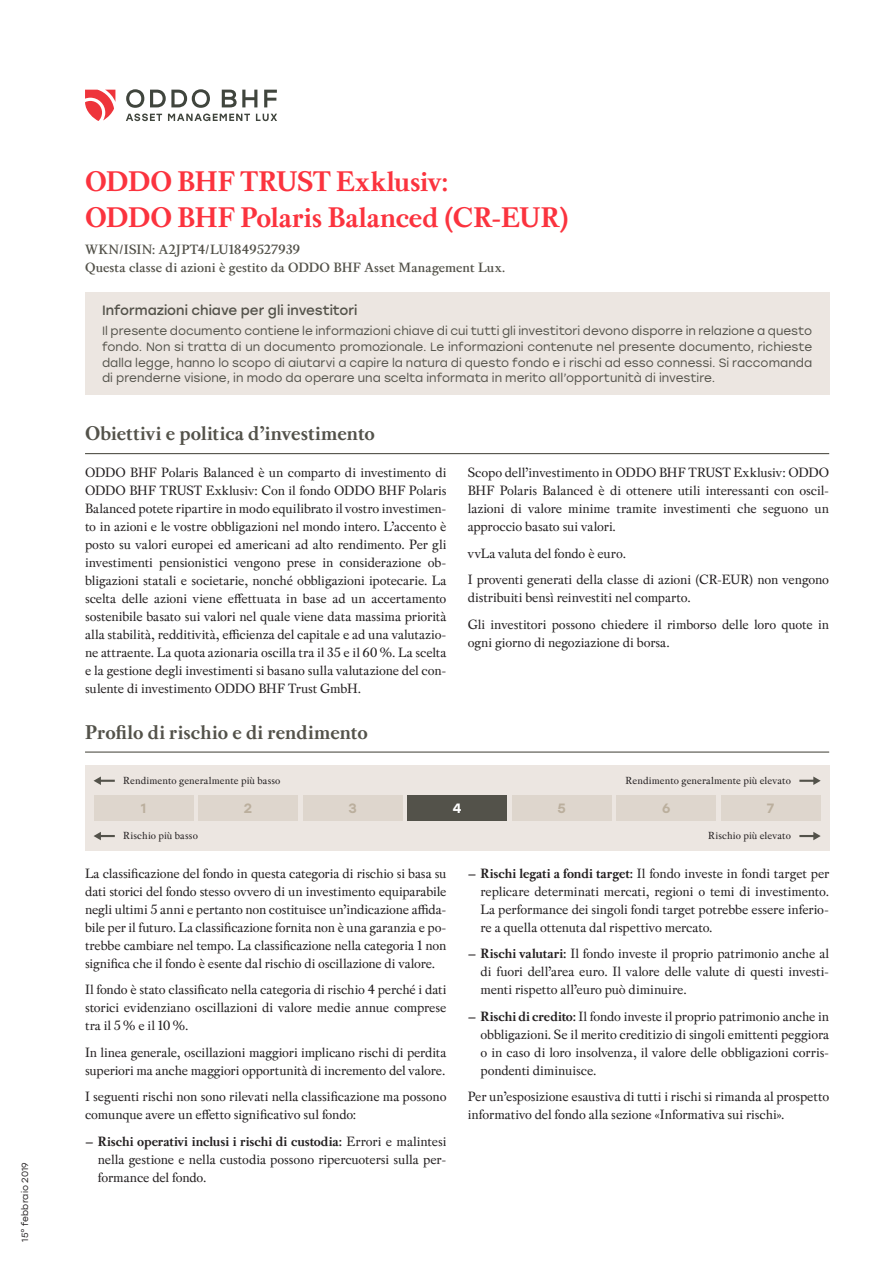
<style>
.page{position:relative;width:893px;height:1263px;background:#fff}
.page>*{position:absolute;margin:0;border:0;box-sizing:border-box;transform-origin:0 0}
.t1{font:700 30px/36px "Pradell";letter-spacing:-.005em;color:#fb333e}
.t2{font:700 21px "Pradell";letter-spacing:.005em;color:#53524a}
.t3{font:14.25px/18px "Pradell";letter-spacing:-.01em;color:#231f20;text-align:justify}
.t4{font:600 14.25px/18px "Pradell";letter-spacing:.005em;color:#53524a}
.t5{font:13.5px "Stolzl";letter-spacing:-.005em;color:#53524a}
.t6{font:500 13.5px "Stolzl";color:#bbaf9d}
.t7{font:500 13.5px "Stolzl";color:#fff}
.t8{font:12px/15.8px "Stolzl";color:#53524a;text-align:justify}
.t9{font:10.8px "Pradell";letter-spacing:.005em;color:#231f20}
.t10{font:9px "Stolzl";letter-spacing:.01em;color:#231f20}
.s1{font-weight:700}
</style>
<div class="page">
<div style="left:85px;top:293px;width:744px;height:102px;background:#ece6e1"></div>
<hr style="left:85px;top:453px;width:744px;height:1px;background:#53524a">
<hr style="left:85px;top:751px;width:744px;height:2px;background:#53524a">
<div style="left:85px;top:766px;width:744px;height:85px;background:#ece6e1"></div>
<div style="left:94px;top:796px;width:99px;height:25px;background:#ded6cd"></div>
<div style="left:198px;top:796px;width:100px;height:25px;background:#ded6cd"></div>
<div style="left:303px;top:796px;width:100px;height:25px;background:#ded6cd"></div>
<div style="left:407px;top:796px;width:100px;height:25px;background:#53524a"></div>
<div style="left:512px;top:796px;width:100px;height:25px;background:#ded6cd"></div>
<div style="left:616px;top:796px;width:100px;height:25px;background:#ded6cd"></div>
<div style="left:721px;top:796px;width:100px;height:25px;background:#ded6cd"></div>
<svg style="left:799px;top:832px;width:22px;height:8px"></svg>
<svg style="left:799px;top:776px;width:22px;height:9px"></svg>
<svg style="left:94px;top:776px;width:21px;height:9px"></svg>
<svg style="left:94px;top:832px;width:21px;height:8px"></svg>
<svg style="left:126px;top:114px;width:36px;height:7px"></svg>
<svg style="left:168px;top:114px;width:82px;height:7px"></svg>
<svg style="left:256px;top:114px;width:21px;height:7px"></svg>
<svg style="left:126px;top:89px;width:18px;height:19px"></svg>
<svg style="left:150px;top:89px;width:60px;height:19px"></svg>
<svg style="left:222px;top:90px;width:35px;height:17px"></svg>
<svg style="left:264px;top:90px;width:13px;height:17px"></svg>
<svg style="left:85px;top:90px;width:30px;height:31px"></svg>
<p class="t10" style="left:19px;top:1242px;width:81px;rotate:-90deg">15° febbraio 2019</p>
<h1 class="t1" style="left:85px;top:163px;width:486px">ODDO BHF TRUST Exklusiv:<br>ODDO BHF Polaris Balanced (CR-EUR)</h1>
<p class="t4" style="left:85px;top:240px;width:422px">WKN/ISIN: A2JPT4/LU1849527939<br>Questa classe di azioni è gestito da ODDO BHF Asset Management Lux.</p>
<p class="t5" style="left:102px;top:301px;width:257px">Informazioni chiave per gli investitori</p>
<p class="t8" style="left:102px;top:322px;width:712px">Il presente documento contiene le informazioni chiave di cui tutti gli investitori devono disporre in relazione a questo fondo. Non si tratta di un documento promozionale. Le informazioni contenute nel presente documento, richieste dalla legge, hanno lo scopo di aiutarvi a capire la natura di questo fondo e i rischi ad esso connessi. Si raccomanda di prenderne visione, in modo da operare una scelta informata in merito all’opportunità di investire.</p>
<h2 class="t2" style="left:85px;top:421px;width:291px">Obiettivi e politica d’investimento</h2>
<p class="t3" style="left:85px;top:463px;width:363px">ODDO BHF Polaris Balanced è un comparto di investimento di ODDO BHF TRUST Exklusiv: Con il fondo ODDO BHF Polaris Balanced potete ripartire in modo equilibrato il vostro investimen&shy;to in azioni e le vostre obbligazioni nel mondo intero. L’accento è posto su valori europei ed americani ad alto rendimento. Per gli investimenti pensionistici vengono prese in considerazione ob&shy;bligazioni statali e societarie, nonché obbligazioni ipotecarie. La scelta delle azioni viene effettuata in base ad un accertamento sostenibile basato sui valori nel quale viene data massima priorità alla stabilità, redditività, efficienza del capitale e ad una valutazio&shy;ne attraente. La quota azionaria oscilla tra il 35 e il 60%. La scelta e la gestione degli investimenti si basano sulla valutazione del con&shy;sulente di investimento ODDO BHF Trust GmbH.</p>
<p class="t3" style="left:468px;top:463px;width:363px">Scopo dell’investimento in ODDO BHF TRUST Exklusiv: ODDO BHF Polaris Balanced è di ottenere utili interessanti con oscil&shy;lazioni di valore minime tramite investimenti che seguono un approccio basato sui valori.</p>
<p class="t3" style="left:468px;top:540px;width:363px;line-height:26.5px">vvLa valuta del fondo è euro.<br>I proventi generati della classe di azioni (CR-EUR) non vengono</p>
<p class="t3" style="left:468px;top:584px;width:363px;line-height:26.5px">distribuiti bensì reinvestiti nel comparto.<br>Gli investitori possono chiedere il rimborso delle loro quote in</p>
<p class="t3" style="left:468px;top:633px;width:203px">ogni giorno di negoziazione di borsa.</p>
<h2 class="t2" style="left:85px;top:719px;width:284px">Profilo di rischio e di rendimento</h2>
<p class="t9" style="left:123px;top:774px;width:159px">Rendimento generalmente più basso</p>
<p class="t9" style="left:626px;top:774px;width:167px">Rendimento generalmente più elevato</p>
<p class="t6" style="left:141px;top:799px;width:7px">1</p>
<p class="t6" style="left:244px;top:799px;width:10px">2</p>
<p class="t6" style="left:348px;top:799px;width:10px">3</p>
<p class="t7" style="left:453px;top:799px;width:10px">4</p>
<p class="t6" style="left:557px;top:799px;width:10px">5</p>
<p class="t6" style="left:662px;top:799px;width:10px">6</p>
<p class="t6" style="left:767px;top:799px;width:9px">7</p>
<p class="t9" style="left:123px;top:829px;width:76px">Rischio più basso</p>
<p class="t3" style="left:85px;top:864px;width:363px">La classificazione del fondo in questa categoria di rischio si basa su dati storici del fondo stesso ovvero di un investimento equiparabile negli ultimi 5 anni e pertanto non costituisce un’indicazione affida&shy;bile per il futuro. La classificazione fornita non è una garanzia e po&shy;trebbe cambiare nel tempo. La classificazione nella categoria 1 non significa che il fondo è esente dal rischio di oscillazione di valore.</p>
<p class="t3" style="left:85px;top:980px;width:363px">Il fondo è stato classificato nella categoria di rischio 4 perché i dati storici evidenziano oscillazioni di valore medie annue comprese tra il 5% e il 10%.</p>
<p class="t3" style="left:85px;top:1043px;width:363px">In linea generale, oscillazioni maggiori implicano rischi di perdita superiori ma anche maggiori opportunità di incremento del valore.</p>
<p class="t3" style="left:85px;top:1087px;width:363px">I seguenti rischi non sono rilevati nella classificazione ma possono comunque avere un effetto significativo sul fondo:</p>
<p class="t3" style="left:98px;top:1132px;width:350px;text-indent:-13px"><span class="s1">– Rischi operativi inclusi i rischi di custodia:</span> Errori e malintesi nella gestione e nella custodia possono ripercuotersi sulla per&shy;formance del fondo.</p>
<p class="t9" style="left:708px;top:829px;width:84px">Rischio più elevato</p>
<p class="t3" style="left:480px;top:864px;width:350px;text-indent:-13px"><span class="s1">– Rischi legati a fondi target:</span> Il fondo investe in fondi target per replicare determinati mercati, regioni o temi di investimento.<br>La performance dei singoli fondi target potrebbe essere inferio&shy;re a quella ottenuta dal rispettivo mercato.</p>
<p class="t3" style="left:480px;top:944px;width:350px;text-indent:-13px"><span class="s1">– Rischi valutari:</span> Il fondo investe il proprio patrimonio anche al di fuori dell’area euro. Il valore delle valute di questi investi&shy;menti rispetto all’euro può diminuire.</p>
<p class="t3" style="left:480px;top:1007px;width:350px;text-indent:-13px"><span class="s1">– Rischi di credito:</span> Il fondo investe il proprio patrimonio anche in obbligazioni. Se il merito creditizio di singoli emittenti peggiora o in caso di loro insolvenza, il valore delle obbligazioni corris&shy;pondenti diminuisce.</p>
<p class="t3" style="left:468px;top:1087px;width:363px">Per un’esposizione esaustiva di tutti i rischi si rimanda al prospetto informativo del fondo alla sezione «Informativa sui rischi».</p>
</div>
